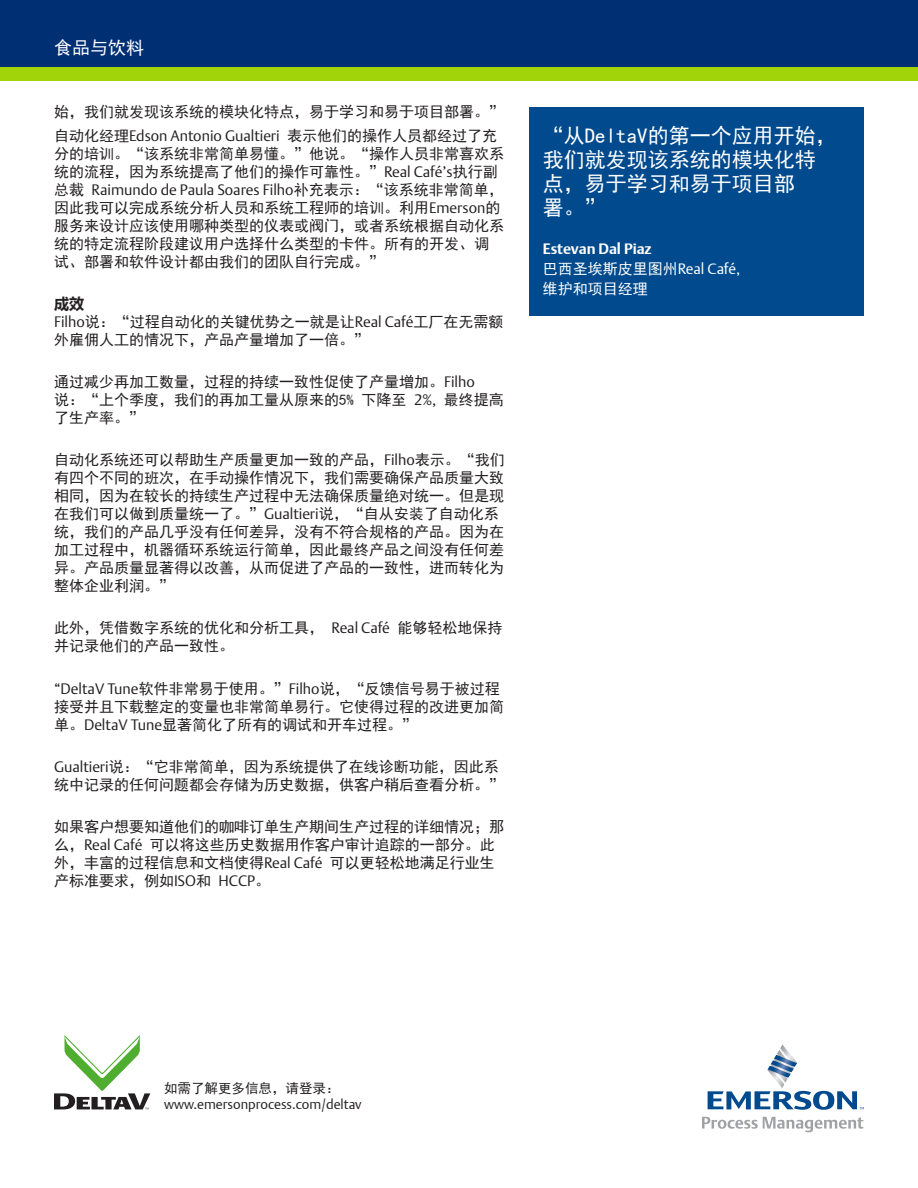
<style>
.page{position:relative;width:918px;height:1188px;background:#fff}
.page>*{position:absolute;margin:0;border:0;box-sizing:border-box;transform-origin:0 0}
.Customer_Name{font:21px/24px "Sim Hei";color:#fff}
.t1{font:18px "Sim Hei";color:#fff}
.Bulleted_Text{font:15px/18px "Sim Hei";color:#231f20}
.Blue_Headers{font:15px/18px "Sim Hei";color:#231f20}
.Customer_Name-2{font:15px "Sim Hei";color:#fff}
.Customer_Name-3{font:700 15px "DTL Argo T";letter-spacing:-.005em;color:#fff}
.Blue_Headers-2{font:700 15px "Microsoft Ya Hei";color:#231f20}
.t2{font:13.5px "DTL Argo T Light";color:#231f20}
.t3{font:13.5px "Sim Hei";color:#231f20}
.s1{font-family:"DTL Argo T";font-weight:300}
.s2{font-family:"DTL Argo T Light"}
</style>
<div class="page">
<div style="left:0;top:0;width:918px;height:68px;background:#002f73"></div>
<svg style="left:708px;top:1044px;width:156px;height:66px"></svg>
<svg style="left:702px;top:1117px;width:161px;height:15px"></svg>
<svg style="left:54px;top:1035px;width:96px;height:74px"></svg>
<div style="left:0;top:68px;width:918px;height:13px;background:#a2d40a"></div>
<div style="left:529px;top:107px;width:335px;height:208px;background:#004a8d"></div>
<p class="t1" style="left:54px;top:39px;width:91px">食品与饮料</p>
<p class="Bulleted_Text" style="left:54px;top:103px;width:451px">始，我们就发现该系统的模块化特点，易于学习和易于项目部署。”</p>
<p class="Bulleted_Text" style="left:54px;top:127px;width:451px">自动化经理<span class="s1">Edson Antonio Gualtieri</span> 表示他们的操作人员都经过了充分的培训。“该系统非常简单易懂。”他说。“操作人员非常喜欢系统的流程，因为系统提高了他们的操作可靠性。”<span class="s1">Real Café’s</span>执行副总裁 <span class="s1">Raimundo de Paula Soares Filho</span>补充表示：“该系统非常简单，因此我可以完成系统分析人员和系统工程师的培训。利用<span class="s1">Emerson</span>的服务来设计应该使用哪种类型的仪表或阀门，或者系统根据自动化系统的特定流程阶段建议用户选择什么类型的卡件。所有的开发、调试、部署和软件设计都由我们的团队自行完成。”</p>
<p class="Blue_Headers-2" style="left:54px;top:293px;width:31px">成效</p>
<p class="Bulleted_Text" style="left:54px;top:313px;width:451px"><span class="s1">Filho</span>说：“过程自动化的关键优势之一就是让<span class="s1">Real Café</span>工厂在无需额外雇佣人工的情况下，产品产量增加了一倍。”</p>
<p class="Bulleted_Text" style="left:54px;top:373px;width:451px">通过减少再加工数量，过程的持续一致性促使了产量增加。<span class="s1">Filho<br></span>说：“上个季度，我们的再加工量从原来的5% 下降至 <span class="s1">2%,，</span>最终提高了生产率。”</p>
<p class="Bulleted_Text" style="left:54px;top:451px;width:452px">自动化系统还可以帮助生产质量更加一致的产品，<span class="s1">Filho</span>表示。“我们有四个不同的班次，在手动操作情况下，我们需要确保产品质量大致相同，因为在较长的持续生产过程中无法确保质量绝对统一。但是现在我们可以做到质量统一了。”<span class="s1">Gualtieri</span>说，“自从安装了自动化系统，我们的产品几乎没有任何差异，没有不符合规格的产品。因为在加工过程中，机器循环系统运行简单，因此最终产品之间没有任何差异。产品质量显著得以改善，从而促进了产品的一致性，进而转化为整体企业利润。”</p>
<p class="Bulleted_Text" style="left:54px;top:619px;width:450px">此外，凭借数字系统的优化和分析工具， <span class="s1">Real Café</span> 能够轻松地保持并记录他们的产品一致性。</p>
<p class="Bulleted_Text" style="left:54px;top:679px;width:451px"><span class="s1">“DeltaV Tune</span>软件非常易于使用。”<span class="s1">Filho</span>说，“反馈信号易于被过程接受并且下载整定的变量也非常简单易行。它使得过程的改进更加简单。<span class="s1">DeltaV Tune</span>显著简化了所有的调试和开车过程。”</p>
<p class="Bulleted_Text" style="left:54px;top:757px;width:451px"><span class="s1">Gualtieri</span>说：“它非常简单，因为系统提供了在线诊断功能，因此系统中记录的任何问题都会存储为历史数据，供客户稍后查看分析。”</p>
<p class="Blue_Headers" style="left:54px;top:817px;width:451px">如果客户想要知道他们的咖啡订单生产期间生产过程的详细情况；那么，<span class="s1">Real Café</span> 可以将这些历史数据用作客户审计追踪的一部分。此外，丰富的过程信息和文档使得<span class="s1">Real Café</span> 可以更轻松地满足行业生产标准要求，例如<span class="s1">ISO</span>和 <span class="s1">HCCP</span>。</p>
<p class="Customer_Name" style="left:543px;top:124px;width:295px">“从DeltaV的第一个应用开始，我们就发现该系统的模块化特点，易于学习和易于项目部<br>署。”</p>
<p class="Customer_Name-3" style="left:543px;top:240px;width:110px">Estevan Dal Piaz</p>
<p class="Customer_Name-2" style="left:543px;top:261px;width:199px">巴西圣埃斯皮里图州<span class="s2">Real Café,</span></p>
<p class="Customer_Name-2" style="left:543px;top:281px;width:106px">维护和项目经理</p>
<p class="t3" style="left:164px;top:1082px;width:177px">如需了解更多信息，请登录：</p>
<p class="t2" style="left:164px;top:1097px;width:199px">www.emersonprocess.com/deltav</p>
</div>
